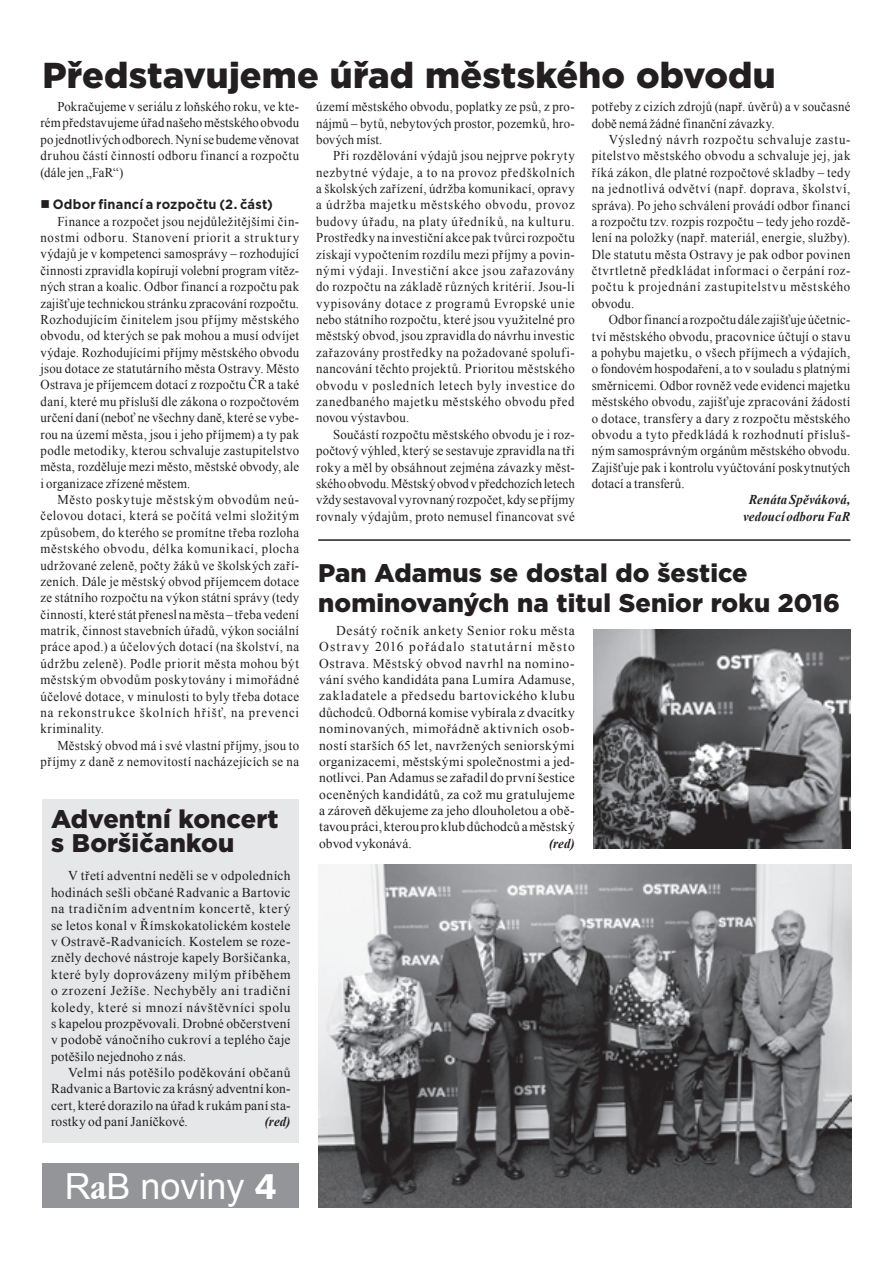
<style>
.page{position:relative;width:893px;height:1263px;background:#fff}
.page>*{position:absolute;margin:0;border:0;box-sizing:border-box;transform-origin:0 0}
.t1{font:900 36px "Gotham";color:#231f20}
.t2{font:36px "Arial";color:#fff}
.t3{font:900 25.5px/24px "Gotham";letter-spacing:.005em;color:#231f20}
.t4{font:13.5px/16.4px "Times New Roman";letter-spacing:.02em;color:#231f20;text-align:justify;scale:.95 1}
.t5{font:13.5px/16.4px "Times New Roman";letter-spacing:.02em;color:#231f20;text-align:justify}
.t6{font:italic 700 13.5px/16.4px "Times New Roman";letter-spacing:.01em;color:#231f20;text-align:center;scale:.95 1}
.t7{font:700 13.5px "Gotham";letter-spacing:.02em;color:#231f20;scale:.95 1}
.s1{font-family:"Garmd ITC Bk Cn BTCE Bold Condensed"}
.s2{font-family:"Humanst 531 Blk BTCE Black"}
</style>
<div class="page">
<div style="left:43px;top:1163px;width:256px;height:45px;background:#939598"></div>
<div style="left:43px;top:799px;width:256px;height:343px;background:#e6e7e9"></div>
<img style="left:318px;top:864px;width:533px;height:344px">
<img style="left:594px;top:630px;width:256px;height:218px">
<hr style="left:318px;top:539px;width:532px;height:2px;background:#231f20">
<h1 class="t1" style="left:43px;top:50px;width:735px">Představujeme úřad městského obvodu</h1>
<p class="t4" style="left:41px;top:98px;width:274px;text-indent:17px">Pokračujeme v seriálu z loňského roku, ve kte&shy;rém představujeme úřad našeho městského obvodu po jednotlivých odborech. Nyní se budeme věnovat druhou částí činností odboru financí a rozpočtu (dále jen „FaR“)</p>
<p class="t7" style="left:41px;top:195px;width:246px">■ Odbor financí a rozpočtu (2. část)</p>
<p class="t4" style="left:40px;top:213px;width:274px;text-indent:17px">Finance a rozpočet jsou nejdůležitějšími čin&shy;nostmi odboru. Stanovení priorit a struktury výdajů je v kompetenci samosprávy – rozhodující činnosti zpravidla kopírují volební program vítěz&shy;ných stran a koalic. Odbor financí a rozpočtu pak zajišťuje technickou stránku zpracování rozpočtu.<br>Rozhodujícím činitelem jsou příjmy městského obvodu, od kterých se pak mohou a musí odvíjet výdaje. Rozhodujícími příjmy městského obvodu jsou dotace ze statutárního města Ostravy. Město Ostrava je příjemcem dotací z rozpočtu ČR a také daní, které mu přísluší dle zákona o rozpočtovém určení daní (neboť ne všechny daně, které se vybe&shy;rou na území města, jsou i jeho příjmem) a ty pak podle metodiky, kterou schvaluje zastupitelstvo města, rozděluje mezi město, městské obvody, ale i organizace zřízené městem.</p>
<p class="t4" style="left:40px;top:491px;width:274px;text-indent:17px">Město poskytuje městským obvodům neú&shy;čelovou dotaci, která se počítá velmi složitým způsobem, do kterého se promítne třeba rozloha městského obvodu, délka komunikací, plocha udržované zeleně, počty žáků ve školských zaří&shy;zeních. Dále je městský obvod příjemcem dotace ze státního rozpočtu na výkon státní správy (tedy činností, které stát přenesl na města – třeba vedení matrik, činnost stavebních úřadů, výkon sociální práce apod.) a účelových dotací (na školství, na údržbu zeleně). Podle priorit města mohou být městským obvodům poskytovány i mimořádné účelové dotace, v minulosti to byly třeba dotace na rekonstrukce školních hřišť, na prevenci kriminality.</p>
<p class="t4" style="left:40px;top:737px;width:274px;text-align:right">Městský obvod má i své vlastní příjmy, jsou to příjmy z daně z nemovitostí nacházejících se na</p>
<h2 class="t3" style="left:51px;top:806px;width:229px">Adventní koncert s Boršičankou</h2>
<p class="t5" style="left:51px;top:867px;width:241px;text-indent:17px">V třetí adventní neděli se v odpoledních hodinách sešli občané Radvanic a Bartovic na tradičním adventním koncertě, který se letos konal v Římskokatolickém kostele v Ostravě-‑Radvanicích. Kostelem se roze&shy;zněly dechové nástroje kapely Boršičanka, které byly doprovázeny milým příběhem o zrození Ježíše. Nechyběly ani tradiční koledy, které si mnozí návštěvníci spolu s kapelou prozpěvovali. Drobné občerstvení v podobě vánočního cukroví a teplého čaje potěšilo nejednoho z nás.</p>
<p class="t5" style="left:51px;top:1064px;width:241px;text-indent:17px">Velmi nás potěšilo poděkování občanů Radvanic aBartovic za krásný adventní kon&shy;cert, které dorazilo na úřad k rukám paní sta&shy;rostky od paní Janíčkové.</p>
<p class="t6" style="left:265px;top:1113px;width:28px">(red)</p>
<p class="t4" style="left:316px;top:98px;width:274px">území městského obvodu, poplatky ze psů, z pro&shy;nájmů – bytů, nebytových prostor, pozemků, hro&shy;bových míst.</p>
<p class="t4" style="left:316px;top:147px;width:274px;text-indent:17px">Při rozdělování výdajů jsou nejprve pokryty nezbytné výdaje, a to na provoz předškolních a školských zařízení, údržba komunikací, opravy a údržba majetku městského obvodu, provoz budovy úřadu, na platy úředníků, na kulturu.<br>Prostředky na investiční akce pak tvůrci rozpočtu získají vypočtením rozdílu mezi příjmy a povin&shy;nými výdaji. Investiční akce jsou zařazovány do rozpočtu na základě různých kritérií. Jsou-li vypisovány dotace z programů Evropské unie nebo státního rozpočtu, které jsou využitelné pro městský obvod, jsou zpravidla do návrhu investic zařazovány prostředky na požadované spolufi&shy;nancování těchto projektů. Prioritou městského obvodu v posledních letech byly investice do zanedbaného majetku městského obvodu před novou výstavbou.</p>
<p class="t4" style="left:316px;top:426px;width:274px;text-indent:17px">Součástí rozpočtu městského obvodu je i roz&shy;počtový výhled, který se sestavuje zpravidla na tři roky a měl by obsáhnout zejména závazky měst&shy;ského obvodu. Městský obvod v předchozích letech vždy sestavoval vyrovnaný rozpočet, kdy se příjmy rovnaly výdajům, proto nemusel financovat své</p>
<p class="t4" style="left:592px;top:98px;width:274px">potřeby z cizích zdrojů (např. úvěrů) a v současné době nemá žádné finanční závazky.</p>
<p class="t4" style="left:592px;top:131px;width:274px;text-indent:17px">Výsledný návrh rozpočtu schvaluje zastu&shy;pitelstvo městského obvodu a schvaluje jej, jak říká zákon, dle platné rozpočtové skladby – tedy na jednotlivá odvětví (např. doprava, školství, správa). Po jeho schválení provádí odbor financí a rozpočtu tzv. rozpis rozpočtu – tedy jeho rozdě&shy;lení na položky (např. materiál, energie, služby).<br>Dle statutu města Ostravy je pak odbor povinen čtvrtletně předkládat informaci o čerpání roz&shy;počtu k projednání zastupitelstvu městského obvodu.</p>
<p class="t4" style="left:592px;top:311px;width:274px;text-indent:17px">Odbor financí a rozpočtu dále zajišťuje účetnic&shy;tví městského obvodu, pracovnice účtují o stavu a pohybu majetku, o všech příjmech a výdajích, o fondovém hospodaření, a to v souladu s platnými směrnicemi. Odbor rovněž vede evidenci majetku městského obvodu, zajišťuje zpracování žádostí o dotace, transfery a dary z rozpočtu městského obvodu a tyto předkládá k rozhodnutí přísluš&shy;ným samosprávným orgánům městského obvodu.<br>Zajišťuje pak i kontrolu vyúčtování poskytnutých dotací a transferů.</p>
<p class="t6" style="left:743px;top:491px;width:114px">Renáta Spěváková, vedoucí odboru FaR</p>
<h2 class="t3" style="left:318px;top:558px;width:523px;line-height:30px">Pan Adamus se dostal do šestice nominovaných na titul Senior roku 2016</h2>
<p class="t5" style="left:319px;top:622px;width:257px;text-indent:17px">Desátý ročník ankety Senior roku města Ostravy 2016 pořádalo statutární město Ostrava. Městský obvod navrhl na nomino&shy;vání svého kandidáta pana Lumíra Adamuse, zakladatele a předsedu bartovického klubu důchodců. Odborná komise vybírala z dvacítky nominovaných, mimořádně aktivních osob&shy;ností starších 65 let, navržených seniorskými organizacemi, městskými společnostmi a jed&shy;notlivci. Pan Adamus se zařadil do první šestice oceněných kandidátů, za což mu gratulujeme a zároveň děkujeme za jeho dlouholetou a obě&shy;tavou práci, kterou pro klub důchodců aměstský obvod vykonává.</p>
<p class="t6" style="left:549px;top:835px;width:28px">(red)</p>
<h1 class="t2" style="left:65px;top:1163px;width:214px">R<span class="s1">a</span>B noviny <span class="s2">4</span></h1>
</div>
